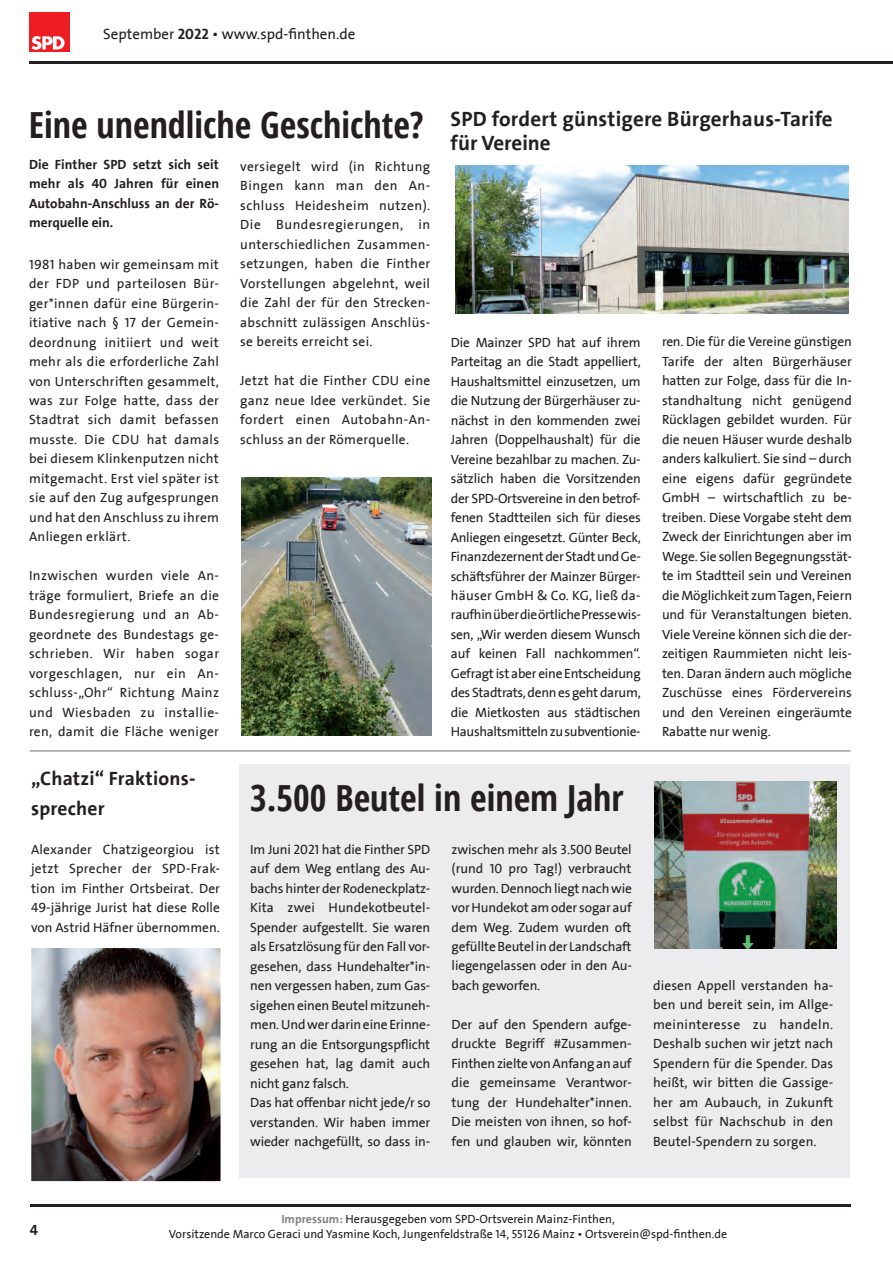
<style>
.page{position:relative;width:893px;height:1263px;background:#fff}
.page>*{position:absolute;margin:0;border:0;box-sizing:border-box;transform-origin:0 0}
.t1{font:700 36px "Open Sans Condensed";color:#231f20}
.t2{font:700 21px/24px "SPD2002 The Sans";letter-spacing:.01em;color:#231f20}
.t3{font:700 19.5px/29.2px "SPD2002 The Sans";letter-spacing:.01em;color:#231f20}
.t4{font:15px "SPD2002 The Sans";color:#231f20}
.t5{font:700 15px "SPD2002 The Sans";color:#231f20}
.t6{font:13.5px/19.5px "SPD2002 The Sans";letter-spacing:-.01em;color:#231f20;text-align:justify}
.t7{font:700 13.5px/19.5px "SPD2002 The Sans";color:#231f20;text-align:justify}
.t8{font:12px/15px "SPD2002 The Sans";color:#231f20;text-align:center}
.s1{font-weight:700}
.s2{font-weight:700;color:#808285}
</style>
<div class="page">
<img style="left:30px;top:12px;width:39px;height:40px">
<hr style="left:30px;top:62px;width:863px;height:2px;background:#231f20">
<img style="left:33px;top:949px;width:186px;height:230px">
<div style="left:30px;top:946px;width:192px;height:236px;border:2px solid #fff"></div>
<div style="left:239px;top:764px;width:610px;height:414px;background:#ececee"></div>
<img style="left:654px;top:781px;width:183px;height:167px">
<hr style="left:30px;top:1205px;width:820px;height:2px;background:#231f20">
<img style="left:455px;top:166px;width:393px;height:148px">
<img style="left:241px;top:477px;width:190px;height:259px">
<hr style="left:30px;top:750px;width:820px;height:1px;background:#6c6d70">
<p class="t4" style="left:103px;top:26px;width:254px">September <span class="s1">2022</span> • www.spd-finthen.de</p>
<h1 class="t1" style="left:29px;top:100px;width:396px">Eine unendliche Geschichte?</h1>
<p class="t7" style="left:29px;top:155px;width:192px">Die Finther SPD setzt sich seit mehr als 40 Jahren für einen Autobahn-Anschluss an der Rö&shy;merquelle ein.</p>
<p class="t6" style="left:29px;top:255px;width:192px">1981 haben wir gemeinsam mit der FDP und parteilosen Bür&shy;ger*innen dafür eine Bürgerin&shy;itiative nach § 17 der Gemein&shy;deordnung initiiert und weit mehr als die erforderliche Zahl von Unterschriften gesammelt, was zur Folge hatte, dass der Stadtrat sich damit befassen musste. Die CDU hat damals bei diesem Klinkenputzen nicht mitgemacht. Erst viel später ist sie auf den Zug aufgesprungen und hat den Anschluss zu ihrem Anliegen erklärt.</p>
<p class="t6" style="left:29px;top:567px;width:192px">Inzwischen wurden viele An&shy;träge formuliert, Briefe an die Bundesregierung und an Ab&shy;geordnete des Bundestags ge&shy;schrieben. Wir haben sogar vorgeschlagen, nur ein An&shy;schluss-„Ohr“ Richtung Mainz und Wiesbaden zu installie&shy;ren, damit die Fläche weniger</p>
<p class="t6" style="left:240px;top:157px;width:192px">versiegelt wird (in Richtung Bingen kann man den An&shy;schluss Heidesheim nutzen).<br>Die Bundesregierungen, in unterschiedlichen Zusammen&shy;setzungen, haben die Finther Vorstellungen abgelehnt, weil die Zahl der für den Strecken&shy;abschnitt zulässigen Anschlüs&shy;se bereits erreicht sei.</p>
<p class="t6" style="left:240px;top:371px;width:191px">Jetzt hat die Finther CDU eine ganz neue Idee verkündet. Sie fordert einen Autobahn-An&shy;schluss an der Römerquelle.</p>
<h2 class="t2" style="left:451px;top:107px;width:384px">SPD fordert günstigere Bürgerhaus-Tarife für Vereine</h2>
<p class="t6" style="left:451px;top:333px;width:192px">Die Mainzer SPD hat auf ihrem Parteitag an die Stadt appelliert, Haushaltsmittel einzusetzen, um die Nutzung der Bürgerhäuser zu&shy;nächst in den kommenden zwei Jahren (Doppelhaushalt) für die Vereine bezahlbar zu machen. Zu&shy;sätzlich haben die Vorsitzenden der SPD-Ortsvereine in den betrof&shy;fenen Stadtteilen sich für dieses Anliegen eingesetzt. Günter Beck, Finanzdezernent der Stadt und Ge&shy;schäftsführer der Mainzer Bürger&shy;häuser GmbH &amp; Co. KG, ließ da&shy;raufhin über die örtliche Presse wis&shy;sen, „Wir werden diesem Wunsch auf keinen Fall nachkommen“.<br>Gefragt ist aber eine Entscheidung des Stadtrats, denn es geht darum, die Mietkosten aus städtischen Haushaltsmitteln zu subventionie-</p>
<p class="t6" style="left:662px;top:333px;width:192px">ren. Die für die Vereine günstigen Tarife der alten Bürgerhäuser hatten zur Folge, dass für die In&shy;standhaltung nicht genügend Rücklagen gebildet wurden. Für die neuen Häuser wurde deshalb anders kalkuliert. Sie sind – durch eine eigens dafür gegründete GmbH – wirtschaftlich zu be&shy;treiben. Diese Vorgabe steht dem Zweck der Einrichtungen aber im Wege. Sie sollen Begegnungsstät&shy;te im Stadtteil sein und Vereinen die Möglichkeit zum Tagen, Feiern und für Veranstaltungen bieten.<br>Viele Vereine können sich die der&shy;zeitigen Raummieten nicht leis&shy;ten. Daran ändern auch mögliche Zuschüsse eines Fördervereins und den Vereinen eingeräumte Rabatte nur wenig.</p>
<h3 class="t3" style="left:31px;top:765px;width:166px">„Chatzi“ Fraktions&shy;sprecher</h3>
<p class="t6" style="left:31px;top:840px;width:190px">Alexander Chatzigeorgiou ist jetzt Sprecher der SPD-Frak&shy;tion im Finther Ortsbeirat. Der 49-jährige Jurist hat diese Rolle von Astrid Häfner übernommen.</p>
<p class="t6" style="left:250px;top:840px;width:182px;text-align:left">Im Juni 2021 hat die Finther SPD auf dem Weg entlang des Au&shy;bachs hinter der Rodeneckplatz-<br>Kita zwei Hundekotbeutel-<br>Spender aufgestellt. Sie waren als Ersatzlösung für den Fall vor&shy;gesehen, dass Hundehalter*in&shy;nen vergessen haben, zum Gas&shy;sigehen einen Beutel mitzuneh&shy;men. Und wer darin eine Erinne&shy;rung an die Entsorgungspflicht gesehen hat, lag damit auch nicht ganz falsch.<br>Das hat offenbar nicht jede/r so verstanden. Wir haben immer wieder nachgefüllt, so dass in-</p>
<p class="t6" style="left:452px;top:840px;width:182px">zwischen mehr als 3.500 Beutel (rund 10 pro Tag!) verbraucht wurden. Dennoch liegt nach wie vor Hundekot am oder sogar auf dem Weg. Zudem wurden oft gefüllte Beutel in der Landschaft liegengelassen oder in den Au&shy;bach geworfen.</p>
<h1 class="t1" style="left:250px;top:773px;width:375px">3.500 Beutel in einem Jahr</h1>
<p class="t6" style="left:452px;top:1015px;width:182px">Der auf den Spendern aufge&shy;druckte Begriff #Zusammen-Finthen zielte von Anfang an auf die gemeinsame Verantwor&shy;tung der Hundehalter*innen.<br>Die meisten von ihnen, so hof&shy;fen und glauben wir, könnten</p>
<p class="t6" style="left:653px;top:976px;width:182px">diesen Appell verstanden ha&shy;ben und bereit sein, im Allge&shy;meininteresse zu handeln.<br>Deshalb suchen wir jetzt nach Spendern für die Spender. Das heißt, wir bitten die Gassige&shy;her am Aubauch, in Zukunft selbst für Nachschub in den Beutel-Spendern zu sorgen.</p>
<p class="t5" style="left:30px;top:1222px;width:10px">4</p>
<p class="t8" style="left:169px;top:1212px;width:560px"><span class="s2">Impressum:</span> Herausgegeben vom SPD-Ortsverein Mainz-Finthen,<br>Vorsitzende Marco Geraci und Yasmine Koch, Jungenfeldstraße 14, 55126 Mainz • Ortsverein@spd-finthen.de</p>
</div>
